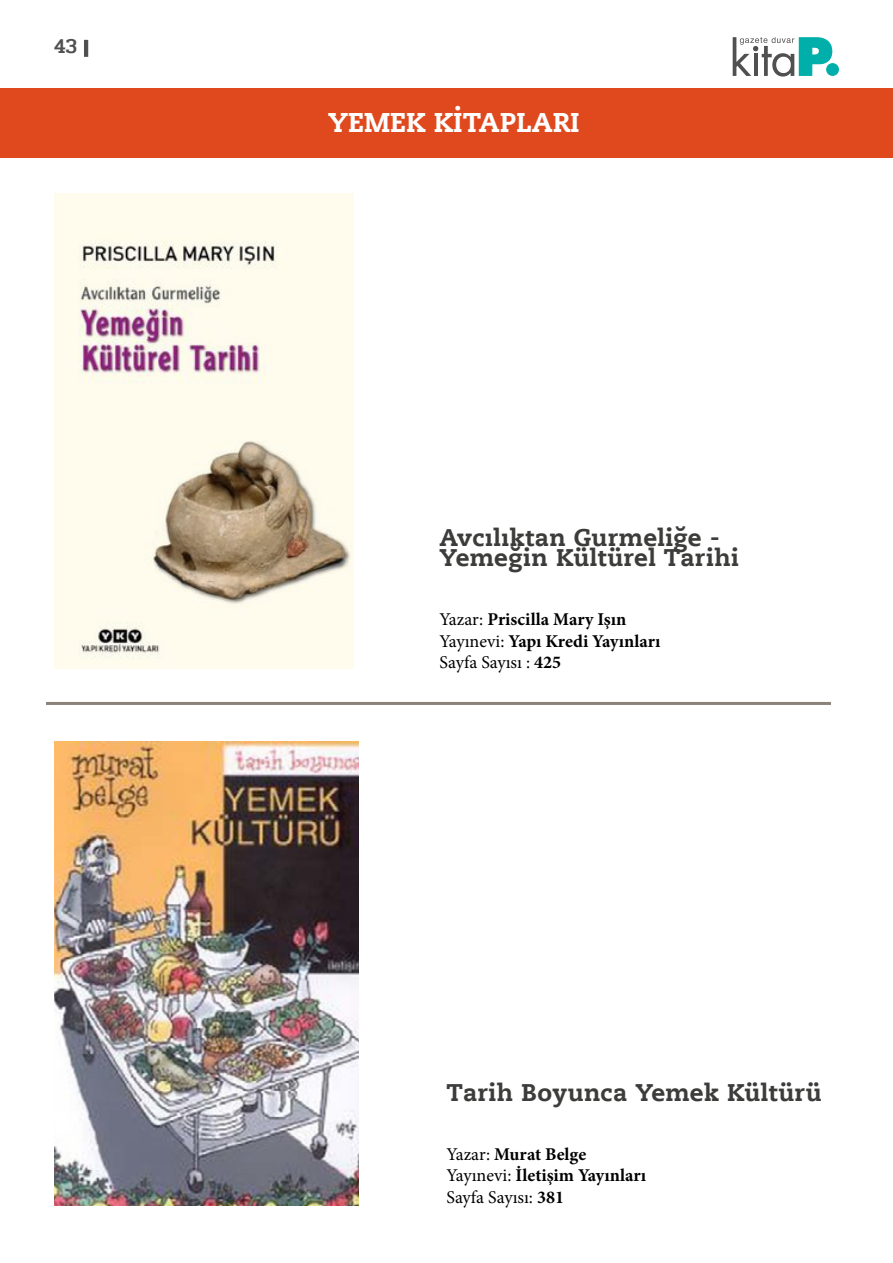
<style>
.page{position:relative;width:893px;height:1263px;background:#fff}
.page>*{position:absolute;margin:0;border:0;box-sizing:border-box;transform-origin:0 0}
.t1{font:700 27px "Caecilia LT Std Roman";color:#fff}
.t2{font:700 24px/20.2px "Caecilia LT Std Roman";letter-spacing:.01em;color:#3c3c3b}
.t3{font:500 21px "Pridi";color:#515150}
.t4{font:700 18px/21.6px "Minion Pro";color:#000}
.s1{font-weight:400}
</style>
<div class="page">
<svg style="left:733px;top:37px;width:99px;height:40px"></svg>
<div style="left:826px;top:63px;width:13px;height:13px;background:#00afaa;border-radius:50%"></div>
<hr style="left:84px;top:40px;width:4px;height:17px;background:#505050">
<hr style="left:46px;top:702px;width:785px;height:3px;background:#8b827a">
<img style="left:55px;top:742px;width:304px;height:463px">
<img style="left:55px;top:194px;width:298px;height:474px">
<div style="left:0;top:89px;width:893px;height:69px;background:#e0491d"></div>
<p class="t3" style="left:54px;top:31px;width:25px">43</p>
<h1 class="t1" style="left:328px;top:105px;width:253px">YEMEK KİTAPLARI</h1>
<h2 class="t2" style="left:440px;top:527px;width:301px">Avcılıktan Gurmeliğe -<br>Yemeğin Kültürel Tarihi</h2>
<p class="t4" style="left:440px;top:608px;width:222px"><span class="s1">Yazar:</span> Priscilla Mary Işın<br><span class="s1">Yayınevi:</span> Yapı Kredi Yayınları<br><span class="s1">Sayfa Sayısı :</span> 425</p>
<h2 class="t2" style="left:446px;top:1082px;width:377px">Tarih Boyunca Yemek Kültürü</h2>
<p class="t4" style="left:446px;top:1143px;width:201px"><span class="s1">Yazar:</span> Murat Belge<br><span class="s1">Yayınevi:</span> İletişim Yayınları<br><span class="s1">Sayfa Sayısı:</span> 381</p>
</div>
